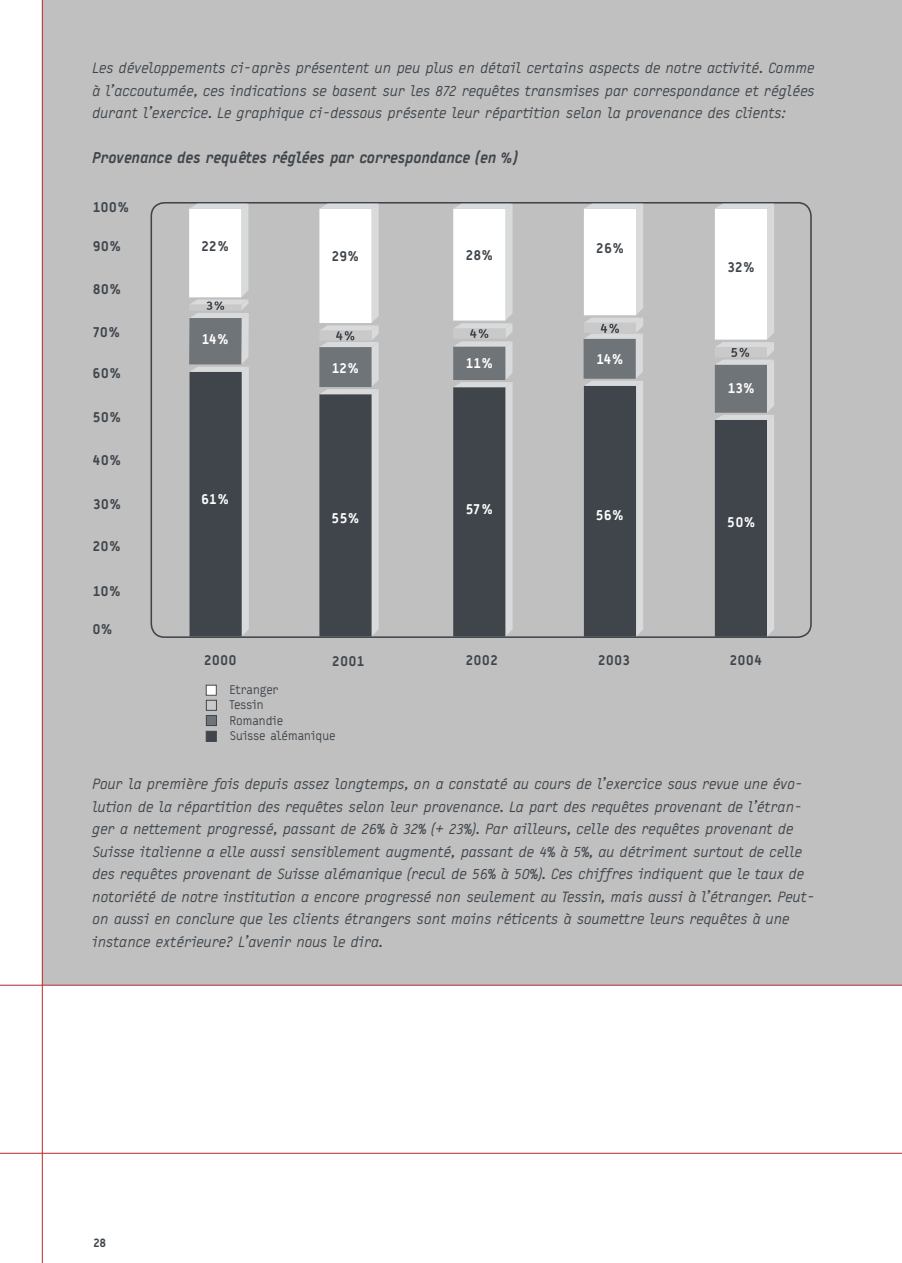
<style>
.page{position:relative;width:902px;height:1263px;background:#fff}
.page>*{position:absolute;margin:0;border:0;box-sizing:border-box;transform-origin:0 0}
.t1{font:italic 15px/22.5px "Typestar";letter-spacing:-.015em;color:#3f454b;text-align:justify}
.t2{font:italic 900 15px "Typestar";letter-spacing:-.03em;color:#3f454b}
.t3{font:900 14.1px "Typestar";letter-spacing:.05em;color:#3f454b}
.t4{font:900 13.95px "Typestar";letter-spacing:.02em;color:#3f454b}
.t5{font:900 13.95px "Typestar";letter-spacing:-.01em;color:#fff}
.t6{font:12.75px/15.3px "Typestar";letter-spacing:-.02em;color:#3f454b}
.t7{font:900 12px "Typestar";color:#3f454b}
</style>
<div class="page">
<div style="left:43px;top:0;width:858px;height:985px;background:#c0c0c0"></div>
<hr style="left:0;top:1153px;width:901px;height:1px;background:#b8292b">
<hr style="left:42px;top:0;width:1px;height:1263px;background:#b8292b">
<hr style="left:0;top:985px;width:901px;height:1px;background:#b8292b">
<div style="left:206px;top:685px;width:10px;height:10px;background:#fff"></div>
<div style="left:206px;top:685px;width:11px;height:11px;border:1px solid #3f454b"></div>
<div style="left:206px;top:715px;width:10px;height:10px;background:#6f7478"></div>
<div style="left:206px;top:715px;width:11px;height:11px;border:1px solid #3f454b"></div>
<div style="left:206px;top:700px;width:10px;height:10px;background:#c9c9c9"></div>
<div style="left:206px;top:700px;width:11px;height:11px;border:1px solid #3f454b"></div>
<svg style="left:150px;top:202px;width:662px;height:435px"></svg>
<svg style="left:189px;top:204px;width:82px;height:432px"></svg>
<svg style="left:319px;top:204px;width:80px;height:432px"></svg>
<svg style="left:453px;top:204px;width:80px;height:432px"></svg>
<svg style="left:714px;top:204px;width:78px;height:433px"></svg>
<svg style="left:583px;top:204px;width:81px;height:433px"></svg>
<div style="left:206px;top:731px;width:10px;height:10px;background:#3f454b"></div>
<div style="left:206px;top:731px;width:11px;height:11px;border:1px solid #3f454b"></div>
<p class="t1" style="left:93px;top:57px;width:723px">Les développements ci-après présentent un peu plus en détail certains aspects de notre activité. Comme à l’accoutumée, ces indications se basent sur les 872 requêtes transmises par correspondance et réglées durant l’exercice. Le graphique ci-dessous présente leur répartition selon la provenance des clients:</p>
<p class="t2" style="left:93px;top:149px;width:426px">Provenance des requêtes réglées par correspondance (en %)</p>
<p class="t3" style="left:93px;top:198px;width:38px">100%</p>
<p class="t3" style="left:93px;top:237px;width:30px">90%</p>
<p class="t3" style="left:93px;top:280px;width:30px">80%</p>
<p class="t3" style="left:93px;top:323px;width:29px">70%</p>
<p class="t3" style="left:93px;top:364px;width:30px">60%</p>
<p class="t3" style="left:93px;top:408px;width:30px">50%</p>
<p class="t3" style="left:93px;top:451px;width:30px">40%</p>
<p class="t3" style="left:93px;top:495px;width:30px">30%</p>
<p class="t3" style="left:93px;top:537px;width:29px">20%</p>
<p class="t3" style="left:93px;top:582px;width:29px">10%</p>
<p class="t3" style="left:93px;top:620px;width:21px">0%</p>
<p class="t4" style="left:201px;top:237px;width:29px">22%</p>
<p class="t5" style="left:202px;top:331px;width:28px">14%</p>
<p class="t5" style="left:201px;top:491px;width:29px">61%</p>
<p class="t4" style="left:332px;top:247px;width:29px">29%</p>
<p class="t5" style="left:332px;top:359px;width:29px">12%</p>
<p class="t5" style="left:331px;top:509px;width:29px">55%</p>
<p class="t4" style="left:466px;top:246px;width:29px">28%</p>
<p class="t5" style="left:466px;top:354px;width:29px">11%</p>
<p class="t5" style="left:466px;top:500px;width:28px">57%</p>
<p class="t4" style="left:596px;top:239px;width:29px">26%</p>
<p class="t5" style="left:596px;top:351px;width:28px">14%</p>
<p class="t5" style="left:596px;top:506px;width:29px">56%</p>
<p class="t4" style="left:727px;top:259px;width:29px">32%</p>
<p class="t5" style="left:727px;top:380px;width:28px">13%</p>
<p class="t5" style="left:727px;top:513px;width:30px">50%</p>
<p class="t4" style="left:204px;top:652px;width:34px">2000</p>
<p class="t4" style="left:332px;top:652px;width:34px">2001</p>
<p class="t4" style="left:466px;top:651px;width:34px">2002</p>
<p class="t4" style="left:598px;top:651px;width:33px">2003</p>
<p class="t4" style="left:729px;top:651px;width:34px">2004</p>
<p class="t6" style="left:229px;top:682px;width:108px">Etranger<br>Tessin<br>Romandie<br>Suisse alémanique</p>
<p class="t1" style="left:93px;top:773px;width:724px;text-align:left">Pour la première fois depuis assez longtemps, on a constaté au cours de l’exercice sous revue une évo&shy;lution de la répartition des requêtes selon leur provenance. La part des requêtes provenant de l’étran&shy;ger a nettement progressé, passant de 26% à 32% (+ 23%). Par ailleurs, celle des requêtes provenant de Suisse italienne a elle aussi sensiblement augmenté, passant de 4% à 5%, au détriment surtout de celle des requêtes provenant de Suisse alémanique (recul de 56% à 50%). Ces chiffres indiquent que le taux de notoriété de notre institution a encore progressé non seulement au Tessin, mais aussi à l’étranger. Peut&shy;on aussi en conclure que les clients étrangers sont moins réticents à soumettre leurs requêtes à une instance extérieure? L’avenir nous le dira.</p>
<p class="t7" style="left:94px;top:1235px;width:14px">28</p>
</div>
